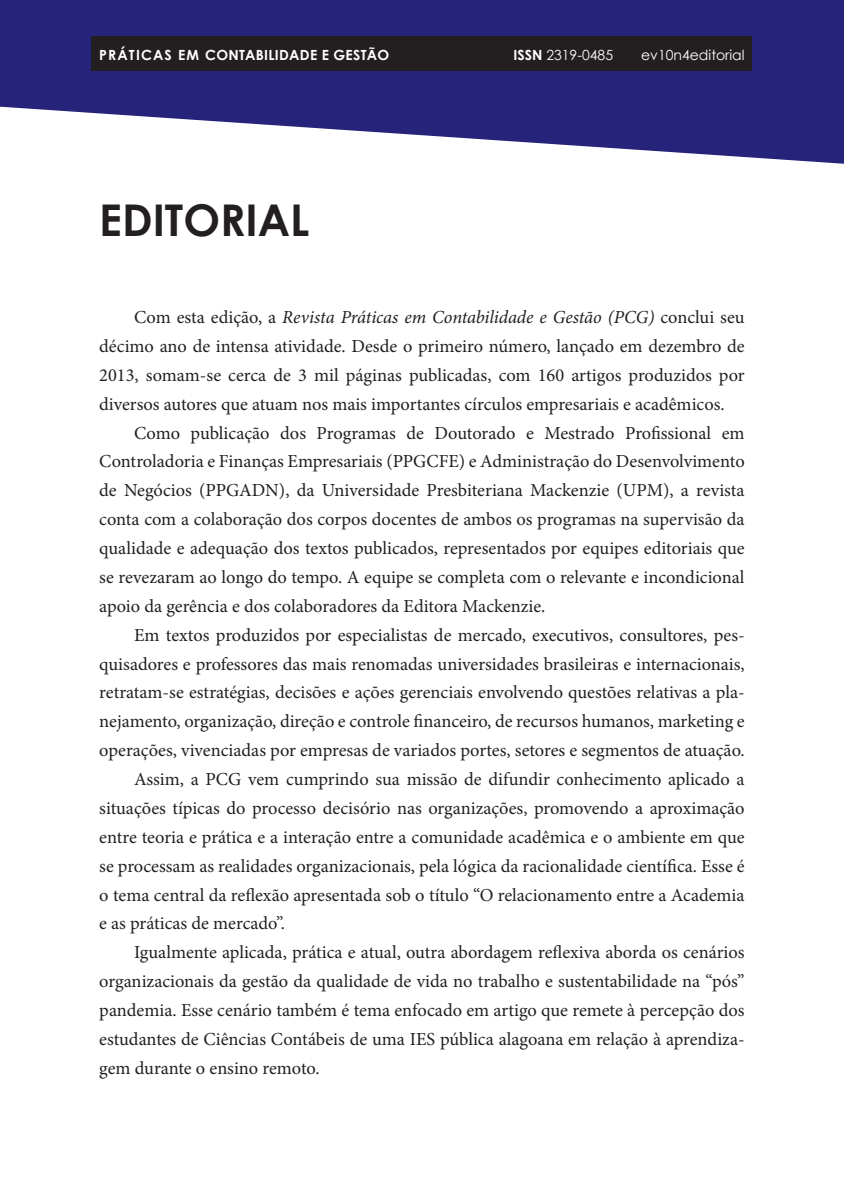
<style>
.page{position:relative;width:844px;height:1191px;background:#fff}
.page>*{position:absolute;margin:0;border:0;box-sizing:border-box;transform-origin:0 0}
.t1{font:700 43.75px "Century Gothic";color:#231f20}
.t2{font:18.38px/28.9px "Minion Pro";color:#231f20;text-align:justify}
.t3{font:700 14px "Century Gothic";letter-spacing:.02em;color:#fff}
.t4{font:14px "Century Gothic";color:#fff}
.s1{font-weight:700}
.s2{font-style:italic}
</style>
<div class="page">
<svg style="left:0;top:0;width:843px;height:164px;fill:#26237b"></svg>
<div style="left:92px;top:36px;width:660px;height:34px;background:#231f20"></div>
<p class="t3" style="left:99px;top:44px;width:291px">PRÁTICAS EM CONTABILIDADE E GESTÃO</p>
<p class="t4" style="left:513px;top:45px;width:101px"><span class="s1">ISSN</span> 2319-0485</p>
<p class="t4" style="left:641px;top:45px;width:105px">ev10n4editorial</p>
<h1 class="t1" style="left:99px;top:187px;width:211px">EDITORIAL</h1>
<p class="t2" style="left:99px;top:303px;width:646px;text-indent:35px">Com esta edição, a <span class="s2">Revista Práticas em Contabilidade e Gestão (PCG)</span> conclui seu décimo ano de intensa atividade. Desde o primeiro número, lançado em dezembro de 2013, somam-se cerca de 3 mil páginas publicadas, com 160 artigos produzidos por diversos autores que atuam nos mais importantes círculos empresariais e acadêmicos.</p>
<p class="t2" style="left:99px;top:418px;width:646px;text-indent:35px">Como publicação dos Programas de Doutorado e Mestrado Profissional em Controladoria e Finanças Empresariais (PPGCFE) e Administração do Desenvolvimento de Negócios (PPGADN), da Universidade Presbiteriana Mackenzie (UPM), a revista conta com a colaboração dos corpos docentes de ambos os programas na supervisão da qualidade e adequação dos textos publicados, representados por equipes editoriais que se revezaram ao longo do tempo. A equipe se completa com o relevante e incondicional apoio da gerência e dos colaboradores da Editora Mackenzie.</p>
<p class="t2" style="left:134px;top:620px;width:612px">Em textos produzidos por especialistas de mercado, executivos, consultores, pes-</p>
<p class="t2" style="left:99px;top:649px;width:646px">quisadores e professores das mais renomadas universidades brasileiras e internacionais,</p>
<p class="t2" style="left:99px;top:678px;width:646px">retratam-se estratégias, decisões e ações gerenciais envolvendo questões relativas a pla-</p>
<p class="t2" style="left:99px;top:707px;width:646px">nejamento, organização, direção e controle financeiro, de recursos humanos, marketing e</p>
<p class="t2" style="left:99px;top:736px;width:646px">operações, vivenciadas por empresas de variados portes, setores e segmentos de atuação.</p>
<p class="t2" style="left:134px;top:765px;width:612px">Assim, a PCG vem cumprindo sua missão de difundir conhecimento aplicado a</p>
<p class="t2" style="left:99px;top:793px;width:646px">situações típicas do processo decisório nas organizações, promovendo a aproximação</p>
<p class="t2" style="left:99px;top:822px;width:646px">entre teoria e prática e a interação entre a comunidade acadêmica e o ambiente em que</p>
<p class="t2" style="left:99px;top:851px;width:646px">se processam as realidades organizacionais, pela lógica da racionalidade científica. Esse é</p>
<p class="t2" style="left:99px;top:880px;width:646px">o tema central da reflexão apresentada sob o título “O relacionamento entre a Academia</p>
<p class="t2" style="left:99px;top:909px;width:187px">e as práticas de mercado”.</p>
<p class="t2" style="left:134px;top:938px;width:612px">Igualmente aplicada, prática e atual, outra abordagem reflexiva aborda os cenários</p>
<p class="t2" style="left:99px;top:967px;width:646px">organizacionais da gestão da qualidade de vida no trabalho e sustentabilidade na “pós”</p>
<p class="t2" style="left:99px;top:995px;width:646px">pandemia. Esse cenário também é tema enfocado em artigo que remete à percepção dos</p>
<p class="t2" style="left:99px;top:1024px;width:646px">estudantes de Ciências Contábeis de uma IES pública alagoana em relação à aprendiza-</p>
<p class="t2" style="left:99px;top:1053px;width:222px">gem durante o ensino remoto.</p>
</div>
